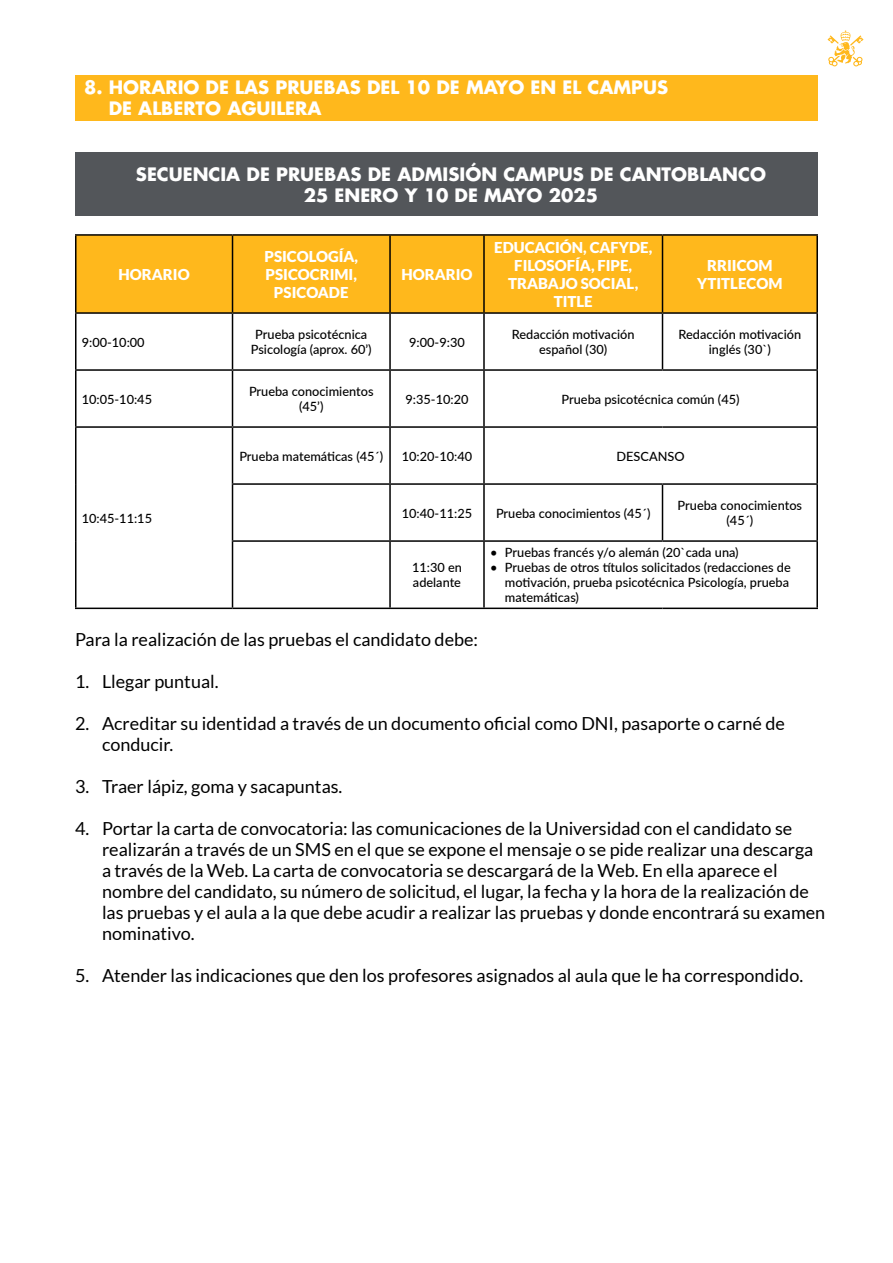
<style>
.page{position:relative;width:893px;height:1263px;background:#fff}
.page>*{position:absolute;margin:0;border:0;box-sizing:border-box;transform-origin:0 0}
.t1{font:18px/21px "Lato";color:#000}
.t2{font:700 18px/21px "Futura Std";color:#fff}
.t3{font:900 15px/18px "Lato";color:#fff;text-align:center}
.t4{font:500 12.75px/15px "Lato";color:#000;text-align:center}
</style>
<div class="page">
<div style="left:75px;top:75px;width:743px;height:45px;background:#ffb81c"></div>
<svg style="left:827px;top:30px;width:36px;height:36px"></svg>
<div style="left:75px;top:152px;width:743px;height:63px;background:#53565a"></div>
<div style="left:76px;top:236px;width:740px;height:76px;background:#ffb81c"></div>
<hr style="left:75px;top:234px;width:157px;height:2px;background:#000">
<hr style="left:75px;top:236px;width:1px;height:76px;background:#000">
<hr style="left:232px;top:234px;width:158px;height:2px;background:#000">
<hr style="left:232px;top:236px;width:1px;height:76px;background:#000">
<hr style="left:390px;top:234px;width:94px;height:2px;background:#000">
<hr style="left:389px;top:236px;width:2px;height:76px;background:#000">
<hr style="left:484px;top:234px;width:178px;height:2px;background:#000">
<hr style="left:483px;top:236px;width:2px;height:76px;background:#000">
<hr style="left:662px;top:234px;width:156px;height:2px;background:#000">
<hr style="left:662px;top:236px;width:1px;height:76px;background:#000">
<hr style="left:816px;top:236px;width:2px;height:76px;background:#000">
<hr style="left:75px;top:312px;width:157px;height:2px;background:#000">
<hr style="left:75px;top:314px;width:1px;height:55px;background:#000">
<hr style="left:232px;top:312px;width:158px;height:2px;background:#000">
<hr style="left:232px;top:314px;width:1px;height:55px;background:#000">
<hr style="left:390px;top:312px;width:94px;height:2px;background:#000">
<hr style="left:389px;top:314px;width:2px;height:55px;background:#000">
<hr style="left:484px;top:312px;width:178px;height:2px;background:#000">
<hr style="left:483px;top:314px;width:2px;height:55px;background:#000">
<hr style="left:662px;top:312px;width:156px;height:2px;background:#000">
<hr style="left:662px;top:314px;width:1px;height:55px;background:#000">
<hr style="left:816px;top:314px;width:2px;height:55px;background:#000">
<hr style="left:75px;top:369px;width:157px;height:2px;background:#000">
<hr style="left:75px;top:371px;width:1px;height:55px;background:#000">
<hr style="left:232px;top:369px;width:158px;height:2px;background:#000">
<hr style="left:232px;top:371px;width:1px;height:55px;background:#000">
<hr style="left:390px;top:369px;width:94px;height:2px;background:#000">
<hr style="left:389px;top:371px;width:2px;height:55px;background:#000">
<hr style="left:484px;top:369px;width:178px;height:2px;background:#000">
<hr style="left:483px;top:371px;width:2px;height:55px;background:#000">
<hr style="left:662px;top:369px;width:156px;height:2px;background:#000">
<hr style="left:816px;top:371px;width:2px;height:55px;background:#000">
<hr style="left:75px;top:426px;width:157px;height:2px;background:#000">
<hr style="left:75px;top:428px;width:1px;height:56px;background:#000">
<hr style="left:232px;top:426px;width:158px;height:2px;background:#000">
<hr style="left:232px;top:428px;width:1px;height:55px;background:#000">
<hr style="left:390px;top:426px;width:94px;height:2px;background:#000">
<hr style="left:389px;top:428px;width:2px;height:55px;background:#000">
<hr style="left:484px;top:426px;width:178px;height:2px;background:#000">
<hr style="left:483px;top:428px;width:2px;height:55px;background:#000">
<hr style="left:662px;top:426px;width:156px;height:2px;background:#000">
<hr style="left:816px;top:428px;width:2px;height:55px;background:#000">
<hr style="left:75px;top:484px;width:1px;height:57px;background:#000">
<hr style="left:232px;top:483px;width:158px;height:2px;background:#000">
<hr style="left:232px;top:485px;width:1px;height:55px;background:#000">
<hr style="left:390px;top:483px;width:94px;height:2px;background:#000">
<hr style="left:389px;top:485px;width:2px;height:55px;background:#000">
<hr style="left:484px;top:483px;width:178px;height:2px;background:#000">
<hr style="left:483px;top:485px;width:2px;height:55px;background:#000">
<hr style="left:662px;top:483px;width:156px;height:2px;background:#000">
<hr style="left:662px;top:485px;width:1px;height:55px;background:#000">
<hr style="left:816px;top:485px;width:2px;height:55px;background:#000">
<hr style="left:75px;top:541px;width:1px;height:67px;background:#000">
<hr style="left:232px;top:540px;width:158px;height:2px;background:#000">
<hr style="left:232px;top:542px;width:1px;height:66px;background:#000">
<hr style="left:390px;top:540px;width:94px;height:2px;background:#000">
<hr style="left:389px;top:542px;width:2px;height:66px;background:#000">
<hr style="left:484px;top:540px;width:178px;height:2px;background:#000">
<hr style="left:483px;top:542px;width:2px;height:66px;background:#000">
<hr style="left:662px;top:540px;width:156px;height:2px;background:#000">
<hr style="left:816px;top:542px;width:2px;height:66px;background:#000">
<hr style="left:75px;top:608px;width:157px;height:1px;background:#000">
<hr style="left:232px;top:608px;width:158px;height:1px;background:#000">
<hr style="left:390px;top:608px;width:94px;height:1px;background:#000">
<hr style="left:484px;top:608px;width:178px;height:1px;background:#000">
<hr style="left:662px;top:608px;width:156px;height:1px;background:#000">
<p class="t2" style="left:109px;top:77px;width:561px;text-indent:-25px">8. HORARIO DE LAS PRUEBAS DEL 10 DE MAYO EN EL CAMPUS<br>DE ALBERTO AGUILERA</p>
<p class="t2" style="left:136px;top:163px;width:632px;text-align:center">SECUENCIA DE PRUEBAS DE ADMISIÓN CAMPUS DE CANTOBLANCO<br>25 ENERO Y 10 DE MAYO 2025</p>
<p class="t3" style="left:119px;top:265px;width:73px">HORARIO</p>
<p class="t3" style="left:264px;top:247px;width:95px">PSICOLOGÍA,<br>PSICOCRIMI,<br>PSICOADE</p>
<p class="t3" style="left:401px;top:265px;width:73px">HORARIO</p>
<p class="t3" style="left:494px;top:238px;width:159px">EDUCACIÓN, CAFYDE,<br>FILOSOFÍA, FIPE,<br>TRABAJO SOCIAL,<br>TITLE</p>
<p class="t3" style="left:697px;top:256px;width:87px">RRIICOM<br>YTITLECOM</p>
<p class="t4" style="left:82px;top:334px;width:64px">9:00-10:00</p>
<p class="t4" style="left:251px;top:326px;width:122px">Prueba psicotécnica<br>Psicología (aprox. 60’)</p>
<p class="t4" style="left:409px;top:334px;width:57px">9:00-9:30</p>
<p class="t4" style="left:512px;top:326px;width:124px">Redacción motivación español (30)</p>
<p class="t4" style="left:678px;top:326px;width:124px">Redacción motivación inglés (30`)</p>
<p class="t4" style="left:82px;top:391px;width:72px">10:05-10:45</p>
<p class="t4" style="left:249px;top:383px;width:126px">Prueba conocimientos (45’)</p>
<p class="t4" style="left:406px;top:391px;width:64px">9:35-10:20</p>
<p class="t4" style="left:562px;top:391px;width:180px">Prueba psicotécnica común (45)</p>
<p class="t4" style="left:82px;top:510px;width:72px">10:45-11:15</p>
<p class="t4" style="left:239px;top:448px;width:145px">Prueba matemáticas (45´)</p>
<p class="t4" style="left:402px;top:448px;width:72px">10:20-10:40</p>
<p class="t4" style="left:617px;top:448px;width:70px">DESCANSO</p>
<p class="t4" style="left:402px;top:505px;width:72px">10:40-11:25</p>
<p class="t4" style="left:496px;top:505px;width:156px">Prueba conocimientos (45´)</p>
<p class="t4" style="left:678px;top:497px;width:126px">Prueba conocimientos (45´)</p>
<p class="t4" style="left:412px;top:559px;width:51px;text-align:left">11:30 en adelante</p>
<p class="t4" style="left:490px;top:545px;width:250px">• Pruebas francés y/o alemán (20`cada una)</p>
<p class="t4" style="left:505px;top:560px;width:287px;text-align:left;text-indent:-15px">• Pruebas de otros títulos solicitados (redacciones de motivación, prueba psicotécnica Psicología, prueba matemáticas)</p>
<p class="t1" style="left:75px;top:629px;width:405px">Para la realización de las pruebas el candidato debe:</p>
<p class="t1" style="left:75px;top:671px;width:145px">1. Llegar puntual.</p>
<p class="t1" style="left:102px;top:713px;width:684px;text-indent:-27px">2. Acreditar su identidad a través de un documento oficial como DNI, pasaporte o carné de conducir.</p>
<p class="t1" style="left:75px;top:776px;width:269px">3. Traer lápiz, goma y sacapuntas.</p>
<p class="t1" style="left:102px;top:818px;width:725px;text-indent:-27px">4. Portar la carta de convocatoria: las comunicaciones de la Universidad con el candidato se realizarán a través de un SMS en el que se expone el mensaje o se pide realizar una descarga a través de la Web. La carta de convocatoria se descargará de la Web. En ella aparece el nombre del candidato, su número de solicitud, el lugar, la fecha y la hora de la realización de las pruebas y el aula a la que debe acudir a realizar las pruebas y donde encontrará su examen nominativo.</p>
<p class="t1" style="left:75px;top:965px;width:730px">5. Atender las indicaciones que den los profesores asignados al aula que le ha correspondido.</p>
</div>
